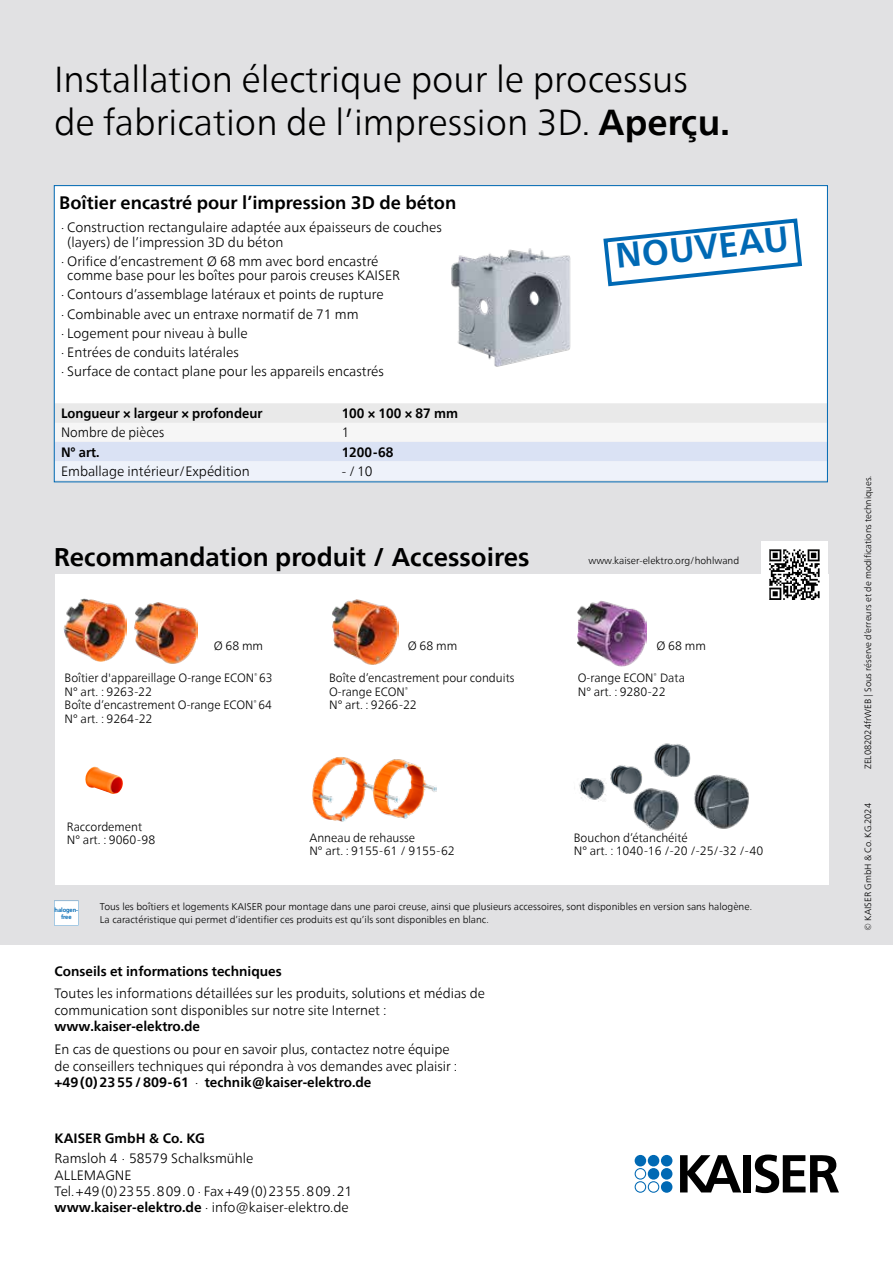
<style>
.page{position:relative;width:893px;height:1263px;background:#fff}
.page>*{position:absolute;margin:0;border:0;box-sizing:border-box;transform-origin:0 0}
.t1{font:300 36px/43.2px "Neue Frutiger World";color:#000}
.t2{font:700 34.8px "Neue Frutiger World";color:#0069b4}
.t3{font:700 25.5px "Neue Frutiger World";color:#000}
.t4{font:700 18px "Neue Frutiger World";color:#000}
.t5{font:300 13.5px/19.2px "Neue Frutiger World";color:#000}
.t6{font:700 13.5px "Neue Frutiger World";color:#000}
.t7{font:700 13.5px "Neue Frutiger World";color:#000;scale:.95 1}
.t8{font:300 13.5px "Neue Frutiger World";color:#000;scale:.95 1}
.t9{font:300 12px/13.5px "Neue Frutiger World";color:#000}
.t10{font:300 9.75px/12.8px "Neue Frutiger World";color:#000}
.t11{font:300 9px "Neue Frutiger World";color:#000}
.t12{font:700 6.15px/6.9px "Frutiger LT Std";letter-spacing:-.015em;color:#0069b4;text-align:center;scale:.95 1}
.s1{font-weight:700}
</style>
<div class="page">
<div style="left:661px;top:1168px;width:11px;height:11px;background:#0069b4;border-radius:50%"></div>
<div style="left:648px;top:1155px;width:11px;height:11px;background:#0069b4;border-radius:50%"></div>
<div style="left:661px;top:1155px;width:11px;height:11px;background:#0069b4;border-radius:50%"></div>
<div style="left:635px;top:1155px;width:11px;height:11px;background:#0069b4;border-radius:50%"></div>
<div style="left:661px;top:1181px;width:11px;height:12px;background:#0069b4;border-radius:50%"></div>
<svg style="left:635px;top:1168px;width:24px;height:25px"></svg>
<div style="left:743px;top:1155px;width:8px;height:37px;background:#000"></div>
<svg style="left:755px;top:1154px;width:84px;height:39px"></svg>
<svg style="left:680px;top:1155px;width:61px;height:37px"></svg>
<div style="left:0;top:0;width:893px;height:944px;background:#e1e1e3"></div>
<svg style="left:54px;top:901px;width:25px;height:24px"></svg>
<svg style="left:54px;top:185px;width:774px;height:298px;background:#f6f7fa"></svg>
<img style="left:450px;top:246px;width:124px;height:123px">
<svg style="left:601px;top:216px;width:203px;height:72px;background:#dfecf5"></svg>
<div style="left:55px;top:574px;width:773px;height:310px;background:#fff"></div>
<img style="left:312px;top:757px;width:60px;height:64px">
<img style="left:64px;top:599px;width:63px;height:62px">
<img style="left:134px;top:602px;width:64px;height:62px">
<img style="left:578px;top:600px;width:68px;height:67px">
<img style="left:579px;top:778px;width:28px;height:24px">
<img style="left:610px;top:765px;width:33px;height:29px">
<img style="left:654px;top:743px;width:37px;height:34px">
<img style="left:632px;top:787px;width:47px;height:44px">
<img style="left:694px;top:774px;width:55px;height:55px">
<img style="left:85px;top:767px;width:38px;height:27px">
<img style="left:372px;top:759px;width:65px;height:60px">
<img style="left:332px;top:599px;width:67px;height:66px">
<img style="left:762px;top:541px;width:66px;height:59px">
<h1 class="t1" style="left:54px;top:58px;width:677px">Installation électrique pour le processus de fabrication de l’impression 3D. <span class="s1">Aperçu.</span></h1>
<h3 class="t4" style="left:59px;top:186px;width:399px">Boîtier encastré pour l’impression 3D de béton</h3>
<p class="t5" style="left:67px;top:220px;width:376px;line-height:14.7px;text-indent:-6px">· Construction rectangulaire adaptée aux épaisseurs de couches (layers) de l’impression 3D du béton</p>
<p class="t5" style="left:67px;top:254px;width:334px;line-height:14.7px;text-indent:-6px">· Orifice d’encastrement Ø 68 mm avec bord encastré comme base pour les boîtes pour parois creuses KAISER</p>
<p class="t5" style="left:61px;top:285px;width:324px">· Contours d’assemblage latéraux et points de rupture · Combinable avec un entraxe normatif de 71 mm<br>· Logement pour niveau à bulle<br>· Entrées de conduits latérales<br>· Surface de contact plane pour les appareils encastrés</p>
<p class="t7" style="left:61px;top:402px;width:214px">Longueur × largeur × profondeur</p>
<p class="t7" style="left:342px;top:402px;width:124px">100 × 100 × 87 mm</p>
<p class="t8" style="left:61px;top:422px;width:110px">Nombre de pièces</p>
<p class="t8" style="left:342px;top:422px;width:9px">1</p>
<p class="t7" style="left:61px;top:440px;width:42px">N° art.</p>
<p class="t7" style="left:342px;top:440px;width:56px">1200-68</p>
<p class="t5" style="left:61px;top:462px;width:190px">Emballage intérieur/Expédition</p>
<p class="t5" style="left:342px;top:462px;width:32px">- /10</p>
<h3 class="t3" style="left:54px;top:534px;width:477px">Recommandation produit / Accessoires</h3>
<p class="t9" style="left:214px;top:639px;width:51px">Ø 68 mm</p>
<p class="t9" style="left:65px;top:671px;width:209px">Boîtier d'appareillage O-range ECON<sup>®</sup> 63<br>N° art. : 9263-22<br>Boîte d’encastrement O-range ECON<sup>®</sup> 64<br>N° art. : 9264-22</p>
<p class="t9" style="left:408px;top:639px;width:51px">Ø 68 mm</p>
<p class="t9" style="left:329px;top:671px;width:187px">Boîte d’encastrement pour conduits<br>O-range ECON<sup>®<br></sup>N° art. : 9266-22</p>
<h2 class="t2" style="left:612px;top:226px;width:176px;rotate:-6deg">NOUVEAU</h2>
<p class="t10" style="left:588px;top:554px;width:152px">www.kaiser-elektro.org/hohlwand</p>
<p class="t9" style="left:656px;top:639px;width:51px">Ø 68 mm</p>
<p class="t9" style="left:578px;top:671px;width:109px">O-range ECON<sup>®</sup> Data<br>N° art. : 9280-22</p>
<p class="t9" style="left:67px;top:820px;width:90px">Raccordement<br>N° art. : 9060-98</p>
<p class="t9" style="left:309px;top:831px;width:147px">Anneau de rehausse<br>N° art. : 9155-61 / 9155-62</p>
<p class="t9" style="left:574px;top:831px;width:191px">Bouchon d’étanchéité<br>N° art. : 1040-16 /-20 /-25/-32 /-40</p>
<p class="t12" style="left:55px;top:906px;width:26px">halogen&shy;free</p>
<p class="t10" style="left:100px;top:901px;width:653px">Tous les boîtiers et logements KAISER pour montage dans une paroi creuse, ainsi que plusieurs accessoires, sont disponibles en version sans halogène.<br>La caractéristique qui permet d’identifier ces produits est qu’ils sont disponibles en blanc.</p>
<p class="t6" style="left:55px;top:959px;width:229px">Conseils et informations techniques</p>
<p class="t5" style="left:55px;top:985px;width:432px;line-height:16.5px">Toutes les informations détaillées sur les produits, solutions et médias de communication sont disponibles sur notre site Internet :</p>
<p class="t6" style="left:55px;top:1015px;width:147px">www.kaiser-elektro.de</p>
<p class="t5" style="left:55px;top:1041px;width:404px;line-height:16.5px">En cas de questions ou pour en savoir plus, contactez notre équipe de conseillers techniques qui répondra à vos demandes avec plaisir : <span class="s1">+49(0)2355/809-61</span> · <span class="s1">technik@kaiser-elektro.de</span></p>
<p class="t6" style="left:55px;top:1126px;width:152px">KAISER GmbH &amp; Co. KG</p>
<p class="t5" style="left:55px;top:1150px;width:299px;line-height:16.2px">Ramsloh 4 · 58579 Schalksmühle<br>ALLEMAGNE<br>Tel.+49(0)2355.809.0 · Fax+49(0)2355.809.21 <span class="s1">www.kaiser-elektro.de</span> · info@kaiser-elektro.de</p>
<p class="t11" style="left:861px;top:769px;width:295px;rotate:-90deg">ZEL082024frWEB | Sous réserve d’erreurs et de modifications techniques.</p>
<p class="t11" style="left:861px;top:931px;width:129px;rotate:-90deg">© KAISER GmbH &amp; Co. KG.2024</p>
</div>
